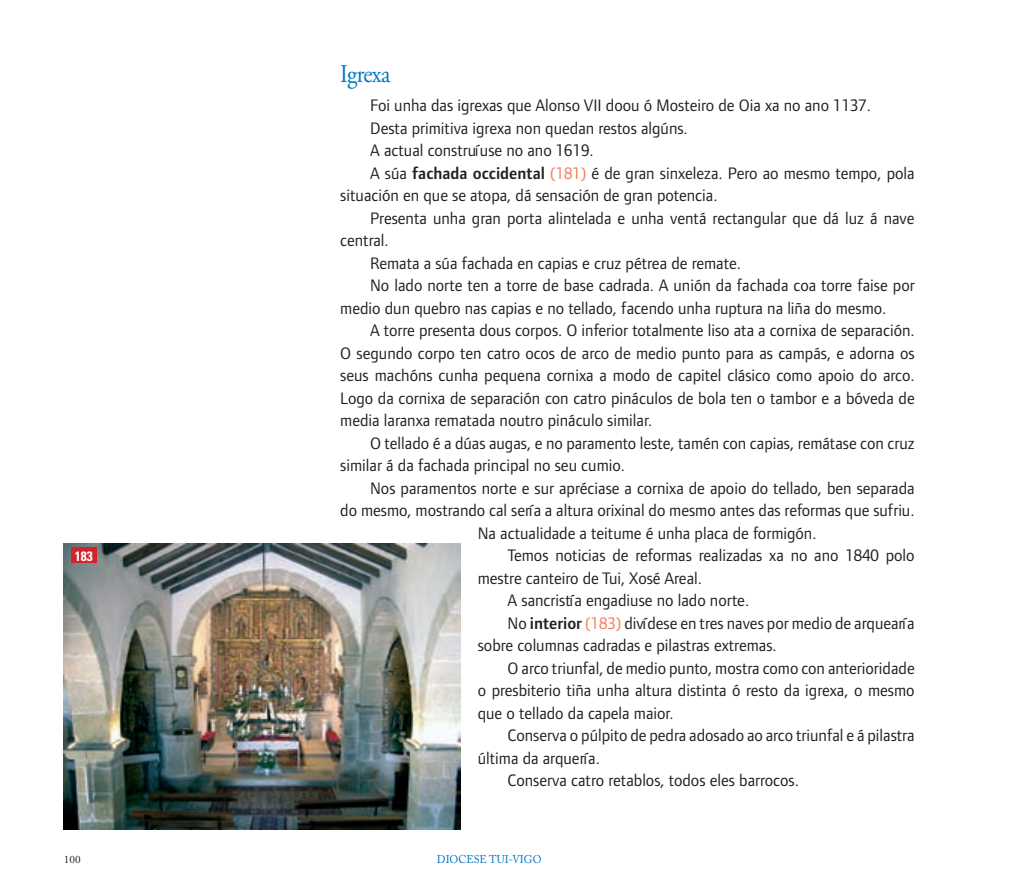
<style>
.page{position:relative;width:1021px;height:893px;background:#fff}
.page>*{position:absolute;margin:0;border:0;box-sizing:border-box;transform-origin:0 0}
.t1{font:25.5px "Adobe Garamond";letter-spacing:-.03em;color:#0077c0;scale:.9 1}
.t2{font:17.25px "Foundry Form Sans";color:#231f20}
.t3{font:700 condensed 13.5px "Univers";color:#fff}
.t4{font:11.25px "Adobe Caslon";color:#0077c0;scale:.95 1}
.t5{font:11.25px "Adobe Garamond";color:#231f20}
.s1{font-weight:600}
.s2{color:#f47c5b}
</style>
<div class="page">
<img style="left:64px;top:544px;width:396px;height:285px">
<div style="left:71px;top:547px;width:25px;height:16px;background:#d1232a"></div>
<p class="t3" style="left:75px;top:547px;width:19px">183</p>
<h1 class="t1" style="left:340px;top:61px;width:57px">Igrexa</h1>
<p class="t2" style="left:370px;top:96px;width:502px">Foi unha das igrexas que Alonso VII doou ó Mosteiro de Oia xa no ano 1137.</p>
<p class="t2" style="left:370px;top:118px;width:319px">Desta primitiva igrexa non quedan restos algúns.</p>
<p class="t2" style="left:370px;top:141px;width:225px">A actual construíuse no ano 1619.</p>
<p class="t2" style="left:370px;top:163px;width:546px">A súa <span class="s1">fachada occidental</span> <span class="s2">(181)</span> é de gran sinxeleza. Pero ao mesmo tempo, pola</p>
<p class="t2" style="left:340px;top:186px;width:378px">situación en que se atopa, dá sensación de gran potencia.</p>
<p class="t2" style="left:370px;top:208px;width:546px">Presenta unha gran porta alintelada e unha ventá rectangular que dá luz á nave</p>
<p class="t2" style="left:340px;top:231px;width:50px">central.</p>
<p class="t2" style="left:370px;top:253px;width:372px">Remata a súa fachada en capias e cruz pétrea de remate.</p>
<p class="t2" style="left:370px;top:276px;width:546px">No lado norte ten a torre de base cadrada. A unión da fachada coa torre faise por</p>
<p class="t2" style="left:340px;top:298px;width:547px">medio dun quebro nas capias e no tellado, facendo unha ruptura na liña do mesmo.</p>
<p class="t2" style="left:370px;top:321px;width:546px">A torre presenta dous corpos. O inferior totalmente liso ata a cornixa de separación.</p>
<p class="t2" style="left:340px;top:343px;width:576px">O segundo corpo ten catro ocos de arco de medio punto para as campás, e adorna os</p>
<p class="t2" style="left:340px;top:366px;width:575px">seus machóns cunha pequena cornixa a modo de capitel clásico como apoio do arco.</p>
<p class="t2" style="left:340px;top:388px;width:576px">Logo da cornixa de separación con catro pináculos de bola ten o tambor e a bóveda de</p>
<p class="t2" style="left:340px;top:411px;width:313px">media laranxa rematada noutro pináculo similar.</p>
<p class="t2" style="left:370px;top:433px;width:546px">O tellado é a dúas augas, e no paramento leste, tamén con capias, remátase con cruz</p>
<p class="t2" style="left:340px;top:456px;width:286px">similar á da fachada principal no seu cumio.</p>
<p class="t2" style="left:370px;top:478px;width:546px">Nos paramentos norte e sur apréciase a cornixa de apoio do tellado, ben separada</p>
<p class="t2" style="left:340px;top:501px;width:575px">do mesmo, mostrando cal sería a altura orixinal do mesmo antes das reformas que sufriu.</p>
<p class="t2" style="left:478px;top:523px;width:340px">Na actualidade a teitume é unha placa de formigón.</p>
<p class="t2" style="left:507px;top:546px;width:408px">Temos noticias de reformas realizadas xa no ano 1840 polo</p>
<p class="t2" style="left:478px;top:568px;width:226px">mestre canteiro de Tui, Xosé Areal.</p>
<p class="t2" style="left:507px;top:591px;width:243px">A sancristía engadiuse no lado norte.</p>
<p class="t2" style="left:507px;top:613px;width:408px">No <span class="s1">interior</span> <span class="s2">(183)</span> divídese en tres naves por medio de arquearía</p>
<p class="t2" style="left:478px;top:636px;width:300px">sobre columnas cadradas e pilastras extremas.</p>
<p class="t2" style="left:507px;top:658px;width:408px">O arco triunfal, de medio punto, mostra como con anterioridade</p>
<p class="t2" style="left:478px;top:681px;width:438px">o presbiterio tiña unha altura distinta ó resto da igrexa, o mesmo</p>
<p class="t2" style="left:478px;top:703px;width:197px">que o tellado da capela maior.</p>
<p class="t2" style="left:507px;top:726px;width:408px">Conserva o púlpito de pedra adosado ao arco triunfal e á pilastra</p>
<p class="t2" style="left:478px;top:748px;width:124px">última da arquería.</p>
<p class="t2" style="left:507px;top:771px;width:293px">Conserva catro retablos, todos eles barrocos.</p>
<p class="t5" style="left:64px;top:854px;width:18px">100</p>
<p class="t4" style="left:437px;top:853px;width:111px">DIOCESE TUI-VIGO</p>
</div>
